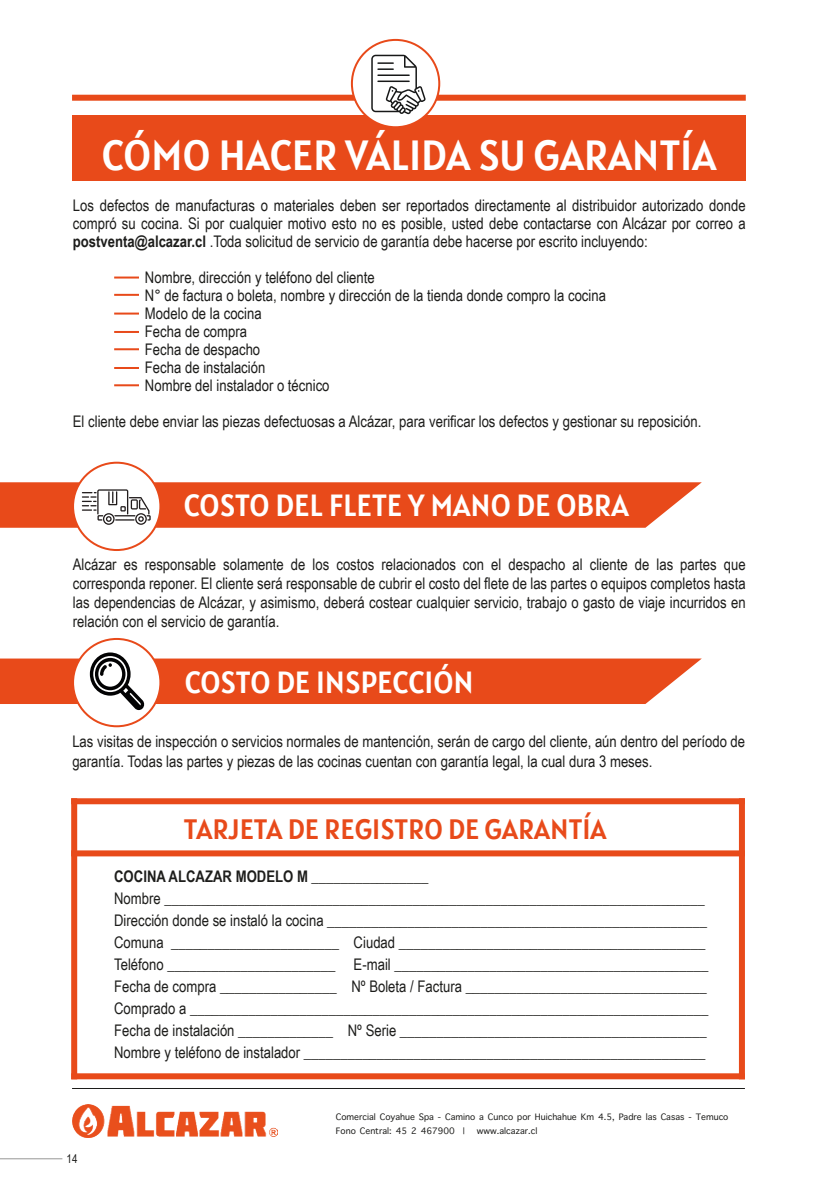
<style>
.page{position:relative;width:817px;height:1191px;background:#fff}
.page>*{position:absolute;margin:0;border:0;box-sizing:border-box;transform-origin:0 0}
.t1{font:42px "Alatsi";color:#fff}
.t2{font:30.4px "Alatsi";color:#fff}
.t3{font:28px "Alatsi";color:#e84a1a}
.t4{font:16px/18px "Arial Narrow";color:#1d1d1b}
.t5{font:12px "Apple Symbols";color:#1d1d1b}
.t6{font:12px "Arial Narrow";color:#1d1d1b}
.s1{font-weight:700}
</style>
<div class="page">
<div style="left:72px;top:115px;width:673px;height:65px;background:#e84a1a"></div>
<div style="left:72px;top:95px;width:673px;height:6px;background:#e84a1a"></div>
<hr style="left:114px;top:276px;width:25px;height:2px;background:#e84a1a">
<hr style="left:114px;top:294px;width:25px;height:2px;background:#e84a1a">
<hr style="left:114px;top:312px;width:25px;height:2px;background:#e84a1a">
<hr style="left:114px;top:331px;width:25px;height:2px;background:#e84a1a">
<hr style="left:114px;top:348px;width:25px;height:2px;background:#e84a1a">
<hr style="left:114px;top:367px;width:25px;height:2px;background:#e84a1a">
<hr style="left:114px;top:384px;width:25px;height:2px;background:#e84a1a">
<div style="left:352px;top:40px;width:87px;height:87px;background:#fff;border-radius:50%"></div>
<div style="left:351px;top:39px;width:89px;height:89px;border:2px solid #e84a1a;border-radius:50%"></div>
<div style="left:71px;top:850px;width:673px;height:6px;background:#e84a1a"></div>
<div style="left:71px;top:1073px;width:673px;height:6px;background:#e84a1a"></div>
<div style="left:71px;top:798px;width:673px;height:6px;background:#e84a1a"></div>
<div style="left:738px;top:798px;width:6px;height:281px;background:#e84a1a"></div>
<div style="left:71px;top:798px;width:6px;height:281px;background:#e84a1a"></div>
<img style="left:72px;top:1105px;width:205px;height:32px">
<hr style="left:72px;top:1088px;width:672px;height:1px;background:#1d1d1b">
<hr style="left:0;top:1158px;width:62px;height:1px;background:#1d1d1b">
<svg style="left:371px;top:55px;width:54px;height:59px"></svg>
<svg style="left:0;top:482px;width:701px;height:46px;background:#e7633b"></svg>
<svg style="left:0;top:652px;width:701px;height:58px"></svg>
<h1 class="t1" style="left:102px;top:120px;width:615px">CÓMO HACER VÁLIDA SU GARANTÍA</h1>
<p class="t4" style="left:73px;top:195px;width:674px;text-align:justify">Los defectos de manufacturas o materiales deben ser reportados directamente al distribuidor autorizado donde compró su cocina. Si por cualquier motivo esto no es posible, usted debe contactarse con Alcázar por correo a <span class="s1">postventa@alcazar.cl</span> .Toda solicitud de servicio de garantía debe hacerse por escrito incluyendo:</p>
<p class="t4" style="left:145px;top:267px;width:462px">Nombre, dirección y teléfono del cliente<br>N° de factura o boleta, nombre y dirección de la tienda donde compro la cocina<br>Modelo de la cocina<br>Fecha de compra<br>Fecha de despacho<br>Fecha de instalación<br>Nombre del instalador o técnico</p>
<p class="t4" style="left:73px;top:411px;width:629px">El cliente debe enviar las piezas defectuosas a Alcázar, para verificar los defectos y gestionar su reposición.</p>
<h2 class="t2" style="left:184px;top:479px;width:446px">COSTO DEL FLETE Y MANO DE OBRA</h2>
<p class="t4" style="left:73px;top:554px;width:674px;line-height:19.2px;text-align:justify">Alcázar es responsable solamente de los costos relacionados con el despacho al cliente de las partes que corresponda reponer. El cliente será responsable de cubrir el costo del flete de las partes o equipos completos hasta las dependencias de Alcázar, y asimismo, deberá costear cualquier servicio, trabajo o gasto de viaje incurridos en relación con el servicio de garantía.</p>
<h2 class="t2" style="left:185px;top:656px;width:290px">COSTO DE INSPECCIÓN</h2>
<p class="t4" style="left:72px;top:731px;width:674px;line-height:19.2px">Las visitas de inspección o servicios normales de mantención, serán de cargo del cliente, aún dentro del período de garantía. Todas las partes y piezas de las cocinas cuentan con garantía legal, la cual dura 3 meses.</p>
<h3 class="t3" style="left:184px;top:805px;width:424px">TARJETA DE REGISTRO DE GARANTÍA</h3>
<p class="t4" style="left:114px;top:864px;width:595px;line-height:22px"><span class="s1">COCINA ALCAZAR MODELO M</span> ________________<br>Nombre __________________________________________________________________________ Dirección donde se instaló la cocina ____________________________________________________ Comuna _______________________ Ciudad __________________________________________ Teléfono _______________________ E-mail ___________________________________________ Fecha de compra ________________ Nº Boleta / Factura _________________________________ Comprado a _______________________________________________________________________ Fecha de instalación _____________ Nº Serie __________________________________________ Nombre y teléfono de instalador _______________________________________________________</p>
<p class="t6" style="left:67px;top:1150px;width:12px">14</p>
<p class="t5" style="left:341px;top:1108px;width:70px">□ ● □◆</p>
<p class="t5" style="left:493px;top:1108px;width:54px">◆■ □ □ ★◆</p>
<p class="t5" style="left:645px;top:1108px;width:40px">●▲ ▲▲</p>
<p class="t5" style="left:340px;top:1122px;width:62px">□■□ ■▼ ● ✔</p>
<p class="t5" style="left:504px;top:1122px;width:4px">●</p>
<p class="t5" style="left:535px;top:1122px;width:4px">●</p>
</div>
